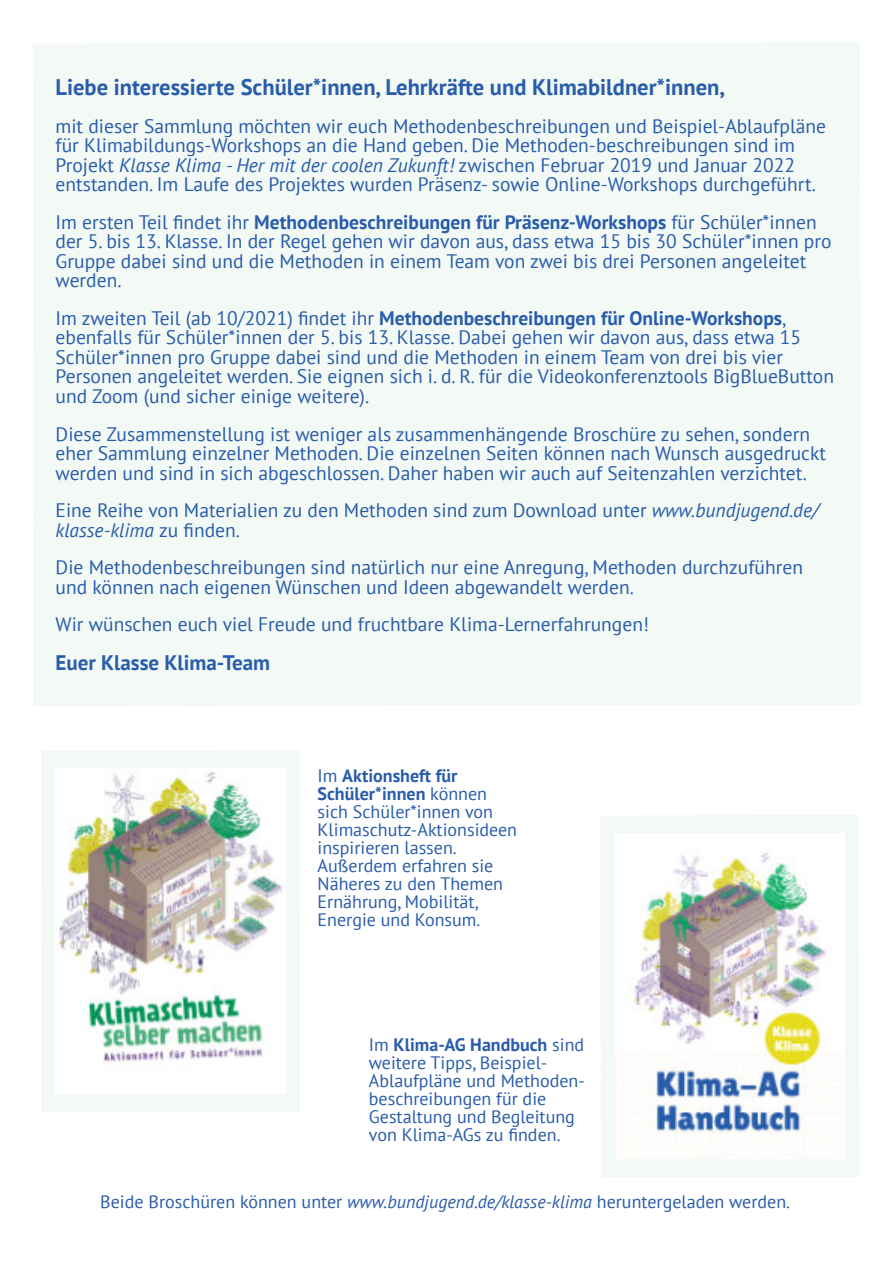
<style>
.page{position:relative;width:894px;height:1264px;background:#fff}
.page>*{position:absolute;margin:0;border:0;box-sizing:border-box;transform-origin:0 0}
.t1{font:700 22.5px "PT Sans";color:#295caa}
.t2{font:700 21px "PT Sans";color:#295caa}
.t3{font:19.5px/19.5px "PT Sans";color:#295caa}
.t4{font:18px/18px "PT Sans";color:#295caa}
.s1{font-style:italic}
.s2{font-weight:700}
</style>
<div class="page">
<div style="left:34px;top:43px;width:826px;height:662px;background:#f3faf6"></div>
<div style="left:601px;top:816px;width:257px;height:360px;background:#f3faf6"></div>
<div style="left:42px;top:751px;width:257px;height:361px;background:#f3faf6"></div>
<img style="left:55px;top:768px;width:230px;height:325px">
<img style="left:615px;top:833px;width:229px;height:325px">
<p class="t1" style="left:56px;top:78px;width:670px">Liebe interessierte Schüler*innen, Lehrkräfte und Klimabildner*innen,</p>
<p class="t3" style="left:56px;top:118px;width:771px">mit dieser Sammlung möchten wir euch Methodenbeschreibungen und Beispiel-Ablaufpläne für Klimabildungs-Workshops an die Hand geben. Die Methoden-beschreibungen sind im Projekt <span class="s1">Klasse Klima - Her mit der coolen Zukunft!</span> zwischen Februar 2019 und Januar 2022 entstanden. Im Laufe des Projektes wurden Präsenz- sowie Online-Workshops durchgeführt.</p>
<p class="t3" style="left:56px;top:214px;width:777px">Im ersten Teil findet ihr <span class="s2">Methodenbeschreibungen für Präsenz-Workshops</span> für Schüler*innen der 5. bis 13. Klasse. In der Regel gehen wir davon aus, dass etwa 15 bis 30 Schüler*innen pro Gruppe dabei sind und die Methoden in einem Team von zwei bis drei Personen angeleitet werden.</p>
<p class="t3" style="left:56px;top:310px;width:779px">Im zweiten Teil (ab 10/2021) findet ihr <span class="s2">Methodenbeschreibungen für Online-Workshops</span>, ebenfalls für Schüler*innen der 5. bis 13. Klasse. Dabei gehen wir davon aus, dass etwa 15<br>Schüler*innen pro Gruppe dabei sind und die Methoden in einem Team von drei bis vier Personen angeleitet werden. Sie eignen sich i. d. R. für die Videokonferenztools BigBlueButton und Zoom (und sicher einige weitere).</p>
<p class="t3" style="left:56px;top:425px;width:771px">Diese Zusammenstellung ist weniger als zusammenhängende Broschüre zu sehen, sondern eher Sammlung einzelner Methoden. Die einzelnen Seiten können nach Wunsch ausgedruckt werden und sind in sich abgeschlossen. Daher haben wir auch auf Seitenzahlen verzichtet.</p>
<p class="t3" style="left:56px;top:502px;width:764px">Eine Reihe von Materialien zu den Methoden sind zum Download unter <span class="s1">www.bundjugend.de/ klasse-klima</span> zu finden.</p>
<p class="t3" style="left:56px;top:559px;width:748px">Die Methodenbeschreibungen sind natürlich nur eine Anregung, Methoden durchzuführen und können nach eigenen Wünschen und Ideen abgewandelt werden.</p>
<p class="t3" style="left:56px;top:616px;width:594px">Wir wünschen euch viel Freude und fruchtbare Klima-Lernerfahrungen!</p>
<p class="t2" style="left:56px;top:654px;width:216px">Euer Klasse Klima-Team</p>
<p class="t4" style="left:317px;top:767px;width:201px">Im <span class="s2">Aktionsheft für<br>Schüler*innen</span> können sich Schüler*innen von<br>Klimaschutz-Aktionsideen inspirieren lassen.<br>Außerdem erfahren sie<br>Näheres zu den Themen<br>Ernährung, Mobilität,<br>Energie und Konsum.</p>
<p class="t4" style="left:369px;top:1037px;width:217px">Im <span class="s2">Klima-AG Handbuch</span> sind weitere Tipps, Beispiel-<br>Ablaufpläne und Methoden&shy;beschreibungen für die<br>Gestaltung und Begleitung von Klima-AGs zu finden.</p>
<p class="t4" style="left:100px;top:1193px;width:691px">Beide Broschüren können unter <span class="s1">www.bundjugend.de/klasse-klima</span> heruntergeladen werden.</p>
</div>
